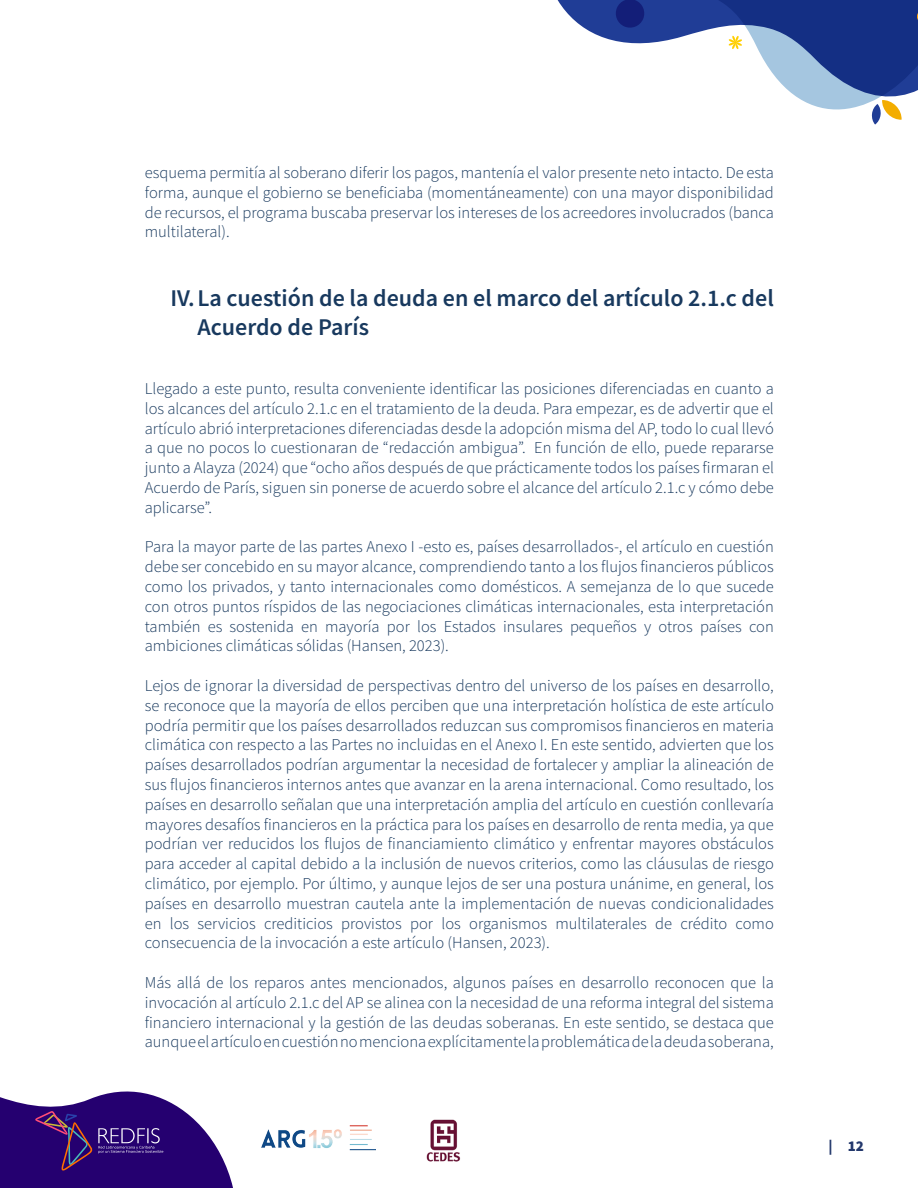
<style>
.page{position:relative;width:918px;height:1188px;background:#fff}
.page>*{position:absolute;margin:0;border:0;box-sizing:border-box;transform-origin:0 0}
.t1{font:600 24px/28.8px "Source Sans Pro";color:#18395e}
.t2{font:300 16.5px/19.8px "Source Sans Pro";color:#18395e;text-align:justify}
.t3{font:900 15px "Source Sans Pro";color:#23386c}
</style>
<div class="page">
<svg style="left:557px;top:0;width:315px;height:116px"></svg>
<svg style="left:616px;top:0;width:28px;height:28px"></svg>
<svg style="left:718px;top:24px;width:200px;height:85px"></svg>
<svg style="left:718px;top:0;width:200px;height:24px"></svg>
<svg style="left:872px;top:100px;width:30px;height:25px"></svg>
<svg style="left:728px;top:36px;width:14px;height:13px"></svg>
<svg style="left:1px;top:1091px;width:232px;height:97px"></svg>
<img style="left:426px;top:1119px;width:35px;height:42px">
<img style="left:261px;top:1125px;width:114px;height:26px">
<p class="t2" style="left:145px;top:163px;width:631px">esquema permitía al soberano diferir los pagos, mantenía el valor presente neto intacto. De esta forma, aunque el gobierno se beneficiaba (momentáneamente) con una mayor disponibilidad de recursos, el programa buscaba preservar los intereses de los acreedores involucrados (banca multilateral).</p>
<h1 class="t1" style="left:197px;top:283px;width:578px;text-indent:-27px">IV.La cuestión de la deuda en el marco del artículo 2.1.c del<br>Acuerdo de París</h1>
<p class="t2" style="left:145px;top:379px;width:631px">Llegado a este punto, resulta conveniente identificar las posiciones diferenciadas en cuanto a los alcances del artículo 2.1.c en el tratamiento de la deuda. Para empezar, es de advertir que el artículo abrió interpretaciones diferenciadas desde la adopción misma del AP, todo lo cual llevó a que no pocos lo cuestionaran de “redacción ambigua”. En función de ello, puede repararse junto a Alayza (2024) que “ocho años después de que prácticamente todos los países firmaran el Acuerdo de París, siguen sin ponerse de acuerdo sobre el alcance del artículo 2.1.c y cómo debe aplicarse”.</p>
<p class="t2" style="left:145px;top:537px;width:631px">Para la mayor parte de las partes Anexo I -esto es, países desarrollados-, el artículo en cuestión debe ser concebido en su mayor alcance, comprendiendo tanto a los flujos financieros públicos como los privados, y tanto internacionales como domésticos. A semejanza de lo que sucede con otros puntos ríspidos de las negociaciones climáticas internacionales, esta interpretación también es sostenida en mayoría por los Estados insulares pequeños y otros países con ambiciones climáticas sólidas (Hansen, 2023).</p>
<p class="t2" style="left:145px;top:676px;width:631px">Lejos de ignorar la diversidad de perspectivas dentro del universo de los países en desarrollo, se reconoce que la mayoría de ellos perciben que una interpretación holística de este artículo podría permitir que los países desarrollados reduzcan sus compromisos financieros en materia climática con respecto a las Partes no incluidas en el Anexo I. En este sentido, advierten que los países desarrollados podrían argumentar la necesidad de fortalecer y ampliar la alineación de sus flujos financieros internos antes que avanzar en la arena internacional. Como resultado, los países en desarrollo señalan que una interpretación amplia del artículo en cuestión conllevaría mayores desafíos financieros en la práctica para los países en desarrollo de renta media, ya que podrían ver reducidos los flujos de financiamiento climático y enfrentar mayores obstáculos para acceder al capital debido a la inclusión de nuevos criterios, como las cláusulas de riesgo climático, por ejemplo. Por último, y aunque lejos de ser una postura unánime, en general, los países en desarrollo muestran cautela ante la implementación de nuevas condicionalidades en los servicios crediticios provistos por los organismos multilaterales de crédito como consecuencia de la invocación a este artículo (Hansen, 2023).</p>
<p class="t2" style="left:145px;top:973px;width:631px">Más allá de los reparos antes mencionados, algunos países en desarrollo reconocen que la invocación al artículo 2.1.c del AP se alinea con la necesidad de una reforma integral del sistema financiero internacional y la gestión de las deudas soberanas. En este sentido, se destaca que aunque el artículo en cuestión no menciona explícitamente la problemática de la deuda soberana,</p>
<p class="t3" style="left:829px;top:1135px;width:37px">| 12</p>
</div>
